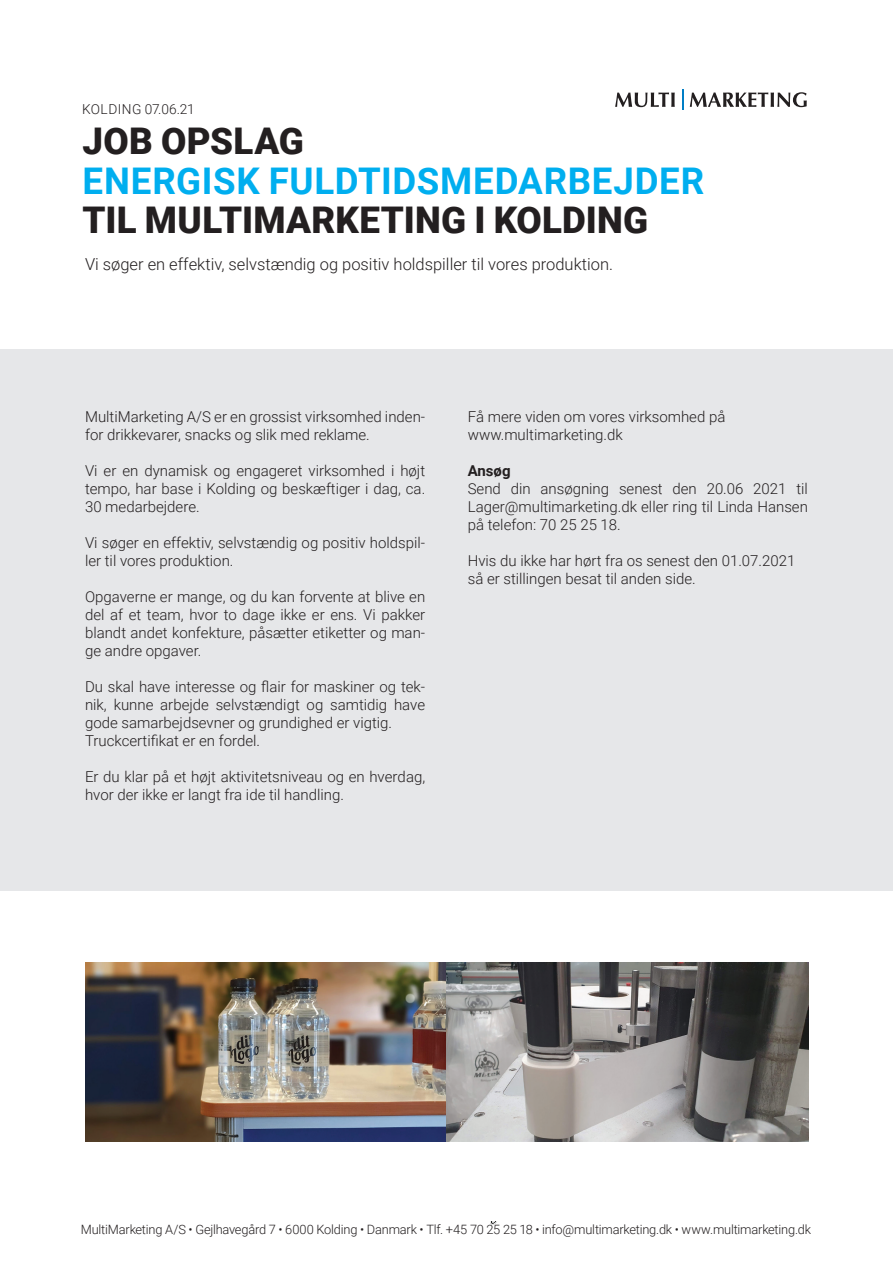
<style>
.page{position:relative;width:893px;height:1263px;background:#fff}
.page>*{position:absolute;margin:0;border:0;box-sizing:border-box;transform-origin:0 0}
.t1{font:900 36.75px "Roboto";letter-spacing:.005em;color:#231f20}
.t2{font:700 36.75px "Roboto";letter-spacing:.015em;color:#00aeef}
.t3{font:300 16.5px "Roboto";color:#231f20}
.t4{font:300 15px/18px "Roboto";color:#231f20}
.t5{font:700 15px "Roboto";color:#231f20}
.t6{font:300 13.65px "Roboto";letter-spacing:.03em;color:#231f20}
.t7{font:300 12.9px "Roboto";letter-spacing:-.015em;color:#231f20}
</style>
<div class="page">
<img style="left:490px;top:1221px;width:7px;height:4px">
<svg style="left:615px;top:93px;width:60px;height:14px"></svg>
<hr style="left:682px;top:90px;width:2px;height:20px;background:#007ec5">
<svg style="left:690px;top:92px;width:117px;height:15px"></svg>
<div style="left:0;top:349px;width:893px;height:542px;background:#e6e7e9"></div>
<img style="left:85px;top:962px;width:361px;height:179px">
<img style="left:446px;top:962px;width:363px;height:179px">
<p class="t6" style="left:82px;top:100px;width:114px">KOLDING 07.06.21</p>
<h1 class="t1" style="left:82px;top:115px;width:223px">JOB OPSLAG</h1>
<h1 class="t2" style="left:82px;top:155px;width:623px">ENERGISK FULDTIDSMEDARBEJDER</h1>
<h1 class="t1" style="left:82px;top:195px;width:567px">TIL MULTIMARKETING I KOLDING</h1>
<p class="t3" style="left:85px;top:253px;width:529px">Vi søger en effektiv, selvstændig og positiv holdspiller til vores produktion.</p>
<p class="t4" style="left:85px;top:407px;width:342px">MultiMarketing A/S er en grossist virksomhed inden&shy;for drikkevarer, snacks og slik med reklame.</p>
<p class="t4" style="left:85px;top:461px;width:342px;text-align:justify">Vi er en dynamisk og engageret virksomhed i højt tempo, har base i Kolding og beskæftiger i dag, ca.<br>30 medarbejdere.</p>
<p class="t4" style="left:85px;top:533px;width:342px">Vi søger en effektiv, selvstændig og positiv holdspil&shy;ler til vores produktion.</p>
<p class="t4" style="left:85px;top:587px;width:342px;text-align:justify">Opgaverne er mange, og du kan forvente at blive en del af et team, hvor to dage ikke er ens. Vi pakker blandt andet konfekture, påsætter etiketter og man&shy;ge andre opgaver.</p>
<p class="t4" style="left:85px;top:677px;width:342px">Du skal have interesse og flair for maskiner og tek&shy;nik, kunne arbejde selvstændigt og samtidig have gode samarbejdsevner og grundighed er vigtig.<br>Truckcertifikat er en fordel.</p>
<p class="t4" style="left:85px;top:767px;width:342px">Er du klar på et højt aktivitetsniveau og en hverdag, hvor der ikke er langt fra ide til handling.</p>
<p class="t4" style="left:468px;top:407px;width:259px">Få mere viden om vores virksomhed på www.multimarketing.dk</p>
<p class="t5" style="left:468px;top:460px;width:44px">Ansøg</p>
<p class="t4" style="left:468px;top:479px;width:342px;text-align:justify">Send din ansøgning senest den 20.06 2021 til Lager@multimarketing.dk eller ring til Linda Hansen på telefon: 70 25 25 18.</p>
<p class="t4" style="left:468px;top:551px;width:329px">Hvis du ikke har hørt fra os senest den 01.07.2021 så er stillingen besat til anden side.</p>
<p class="t7" style="left:81px;top:1220px;width:732px">MultiMarketing A/S • Gejlhavegård 7 • 6000 Kolding • Danmark • Tlf. +45 70 25 25 18 • info@multimarketing.dk • www.multimarketing.dk</p>
</div>
